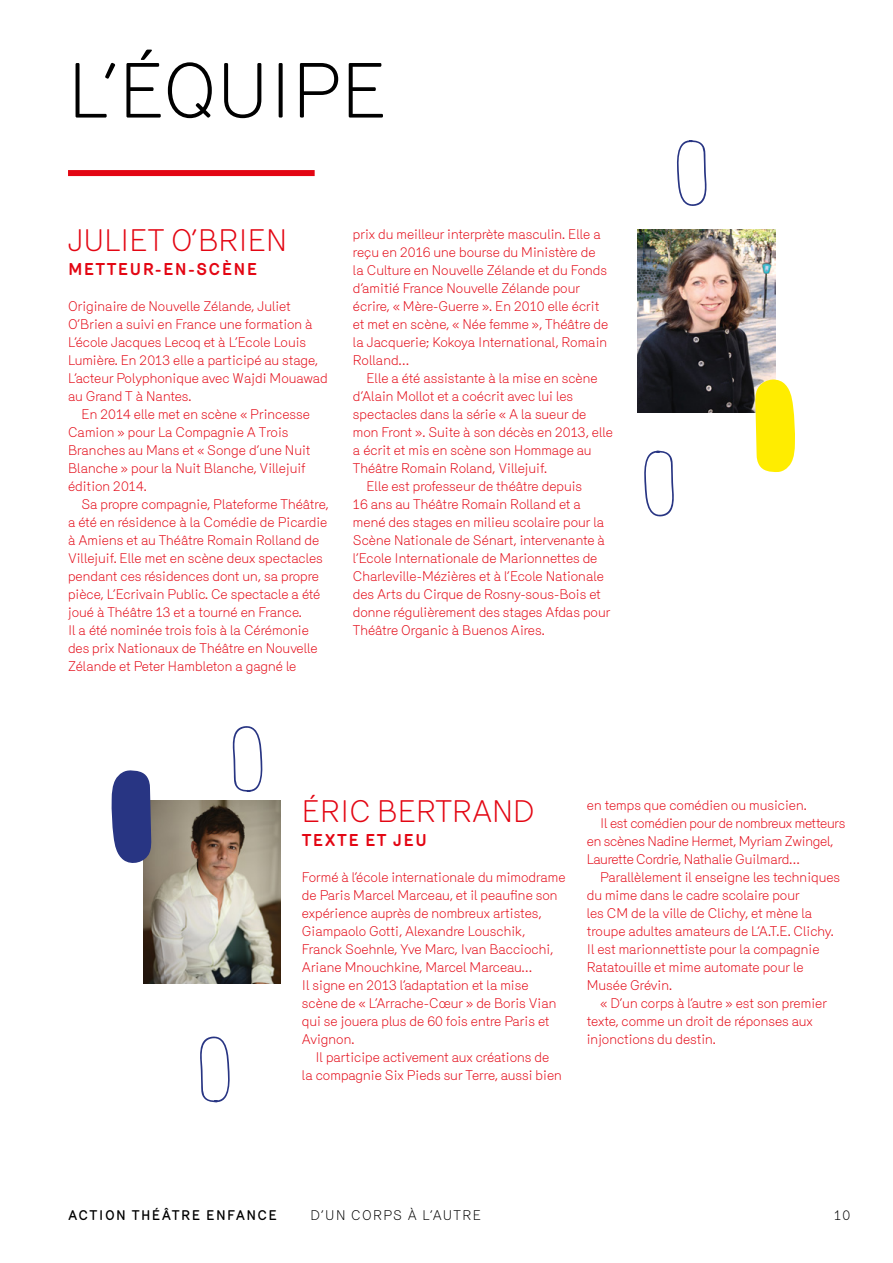
<style>
.page{position:relative;width:893px;height:1263px;background:#fff}
.page>*{position:absolute;margin:0;border:0;box-sizing:border-box;transform-origin:0 0}
.t1{font:300 75px "Mercury";color:#000}
.t2{font:300 30px "Mercury";color:#e30613}
.t3{font:700 16.5px "Mercury";letter-spacing:.075em;color:#e30613}
.t4{font:300 13.5px/18px "Mercury";color:#e30613}
.t5{font:300 13.5px "Mercury";letter-spacing:-.02em;color:#e30613}
.t6{font:500 13.5px "Mercury";letter-spacing:.1em;color:#000}
.t7{font:300 13.5px "Mercury";letter-spacing:.1em;color:#000}
</style>
<div class="page">
<div style="left:68px;top:170px;width:247px;height:6px;background:#e30613"></div>
<img style="left:638px;top:230px;width:137px;height:183px">
<img style="left:143px;top:800px;width:138px;height:183px">
<svg style="left:644px;top:450px;width:30px;height:67px"></svg>
<svg style="left:755px;top:376px;width:40px;height:96px;background:#fdee28"></svg>
<svg style="left:677px;top:140px;width:30px;height:66px"></svg>
<svg style="left:232px;top:726px;width:31px;height:66px"></svg>
<svg style="left:111px;top:770px;width:40px;height:96px;background:#485394"></svg>
<svg style="left:200px;top:1036px;width:30px;height:67px"></svg>
<h1 class="t1" style="left:68px;top:48px;width:320px">L’ÉQUIPE</h1>
<h2 class="t2" style="left:68px;top:224px;width:221px">JULIET O’BRIEN</h2>
<p class="t3" style="left:68px;top:260px;width:191px">METTEUR-EN-SCÈNE</p>
<p class="t4" style="left:68px;top:298px;width:261px">Originaire de Nouvelle Zélande, Juliet O’Brien a suivi en France une formation à L’école Jacques Lecoq et à L’Ecole Louis Lumière. En 2013 elle a participé au stage, L’acteur Polyphonique avec Wajdi Mouawad au Grand T à Nantes.</p>
<p class="t4" style="left:68px;top:406px;width:244px;text-indent:14px">En 2014 elle met en scène « Princesse<br>Camion » pour La Compagnie A Trois<br>Branches au Mans et « Songe d’une Nuit<br>Blanche » pour la Nuit Blanche, Villejuif édition 2014.</p>
<p class="t4" style="left:68px;top:496px;width:262px;text-indent:14px">Sa propre compagnie, Plateforme Théâtre, a été en résidence à la Comédie de Picardie à Amiens et au Théâtre Romain Rolland de Villejuif. Elle met en scène deux spectacles pendant ces résidences dont un, sa propre pièce, L’Ecrivain Public. Ce spectacle a été joué à Théâtre 13 et a tourné en France.<br>Il a été nominée trois fois à la Cérémonie des prix Nationaux de Théâtre en Nouvelle Zélande et Peter Hambleton a gagné le</p>
<p class="t4" style="left:353px;top:226px;width:257px">prix du meilleur interprète masculin. Elle a reçu en 2016 une bourse du Ministère de la Culture en Nouvelle Zélande et du Fonds d’amitié France Nouvelle Zélande pour écrire, « Mère-Guerre ». En 2010 elle écrit et met en scène, « Née femme », Théâtre de la Jacquerie; Kokoya International, Romain Rolland…</p>
<p class="t4" style="left:366px;top:369px;width:233px">Elle a été assistante à la mise en scène</p>
<p class="t4" style="left:353px;top:387px;width:222px">d’Alain Mollot et a coécrit avec lui les</p>
<p class="t4" style="left:353px;top:405px;width:235px">spectacles dans la série « A la sueur de</p>
<p class="t4" style="left:353px;top:423px;width:262px">mon Front ». Suite à son décès en 2013, elle</p>
<p class="t4" style="left:353px;top:441px;width:240px">a écrit et mis en scène son Hommage au</p>
<p class="t4" style="left:353px;top:459px;width:196px">Théâtre Romain Roland, Villejuif.</p>
<p class="t4" style="left:366px;top:477px;width:217px">Elle est professeur de théâtre depuis</p>
<p class="t4" style="left:353px;top:495px;width:230px">16 ans au Théâtre Romain Rolland et a</p>
<p class="t4" style="left:353px;top:513px;width:253px">mené des stages en milieu scolaire pour la</p>
<p class="t4" style="left:353px;top:531px;width:254px">Scène Nationale de Sénart, intervenante à</p>
<p class="t4" style="left:353px;top:549px;width:246px">l’Ecole Internationale de Marionnettes de</p>
<p class="t4" style="left:353px;top:567px;width:253px">Charleville-Mézières et à l’Ecole Nationale</p>
<p class="t4" style="left:353px;top:585px;width:250px">des Arts du Cirque de Rosny-sous-Bois et</p>
<p class="t4" style="left:353px;top:603px;width:259px">donne régulièrement des stages Afdas pour</p>
<p class="t4" style="left:353px;top:621px;width:193px">Théâtre Organic à Buenos Aires.</p>
<h2 class="t2" style="left:302px;top:794px;width:234px">ÉRIC BERTRAND</h2>
<p class="t3" style="left:302px;top:831px;width:127px">TEXTE ET JEU</p>
<p class="t4" style="left:302px;top:868px;width:265px">Formé à l’école internationale du mimodrame de Paris Marcel Marceau, et il peaufine son expérience auprès de nombreux artistes, Giampaolo Gotti, Alexandre Louschik, Franck Soehnle, Yve Marc, Ivan Bacciochi, Ariane Mnouchkine, Marcel Marceau…<br>Il signe en 2013 l’adaptation et la mise scène de « L’Arrache-Cœur » de Boris Vian qui se jouera plus de 60 fois entre Paris et Avignon.</p>
<p class="t4" style="left:302px;top:1048px;width:262px;text-align:center">Il participe activement aux créations de<br>la compagnie Six Pieds sur Terre, aussi bien</p>
<p class="t4" style="left:587px;top:796px;width:222px">en temps que comédien ou musicien.</p>
<p class="t5" style="left:600px;top:816px;width:246px">Il est comédien pour de nombreux metteurs</p>
<p class="t5" style="left:587px;top:834px;width:248px">en scènes Nadine Hermet, Myriam Zwingel,</p>
<p class="t5" style="left:587px;top:852px;width:214px">Laurette Cordrie, Nathalie Guilmard…</p>
<p class="t4" style="left:600px;top:868px;width:241px">Parallèlement il enseigne les techniques</p>
<p class="t4" style="left:587px;top:886px;width:214px">du mime dans le cadre scolaire pour</p>
<p class="t4" style="left:587px;top:904px;width:227px">les CM de la ville de Clichy, et mène la</p>
<p class="t4" style="left:587px;top:922px;width:248px">troupe adultes amateurs de L’A.T.E. Clichy.</p>
<p class="t4" style="left:587px;top:940px;width:234px">Il est marionnettiste pour la compagnie</p>
<p class="t4" style="left:587px;top:958px;width:218px">Ratatouille et mime automate pour le</p>
<p class="t4" style="left:587px;top:976px;width:87px">Musée Grévin.</p>
<p class="t4" style="left:600px;top:994px;width:228px">« D’un corps à l’autre » est son premier</p>
<p class="t4" style="left:587px;top:1012px;width:227px">texte, comme un droit de réponses aux</p>
<p class="t4" style="left:587px;top:1030px;width:131px">injonctions du destin.</p>
<p class="t6" style="left:68px;top:1207px;width:210px">ACTION THÉÂTRE ENFANCE</p>
<p class="t7" style="left:310px;top:1208px;width:172px">D’UN CORPS À L’AUTRE</p>
<p class="t7" style="left:834px;top:1208px;width:18px">10</p>
</div>
